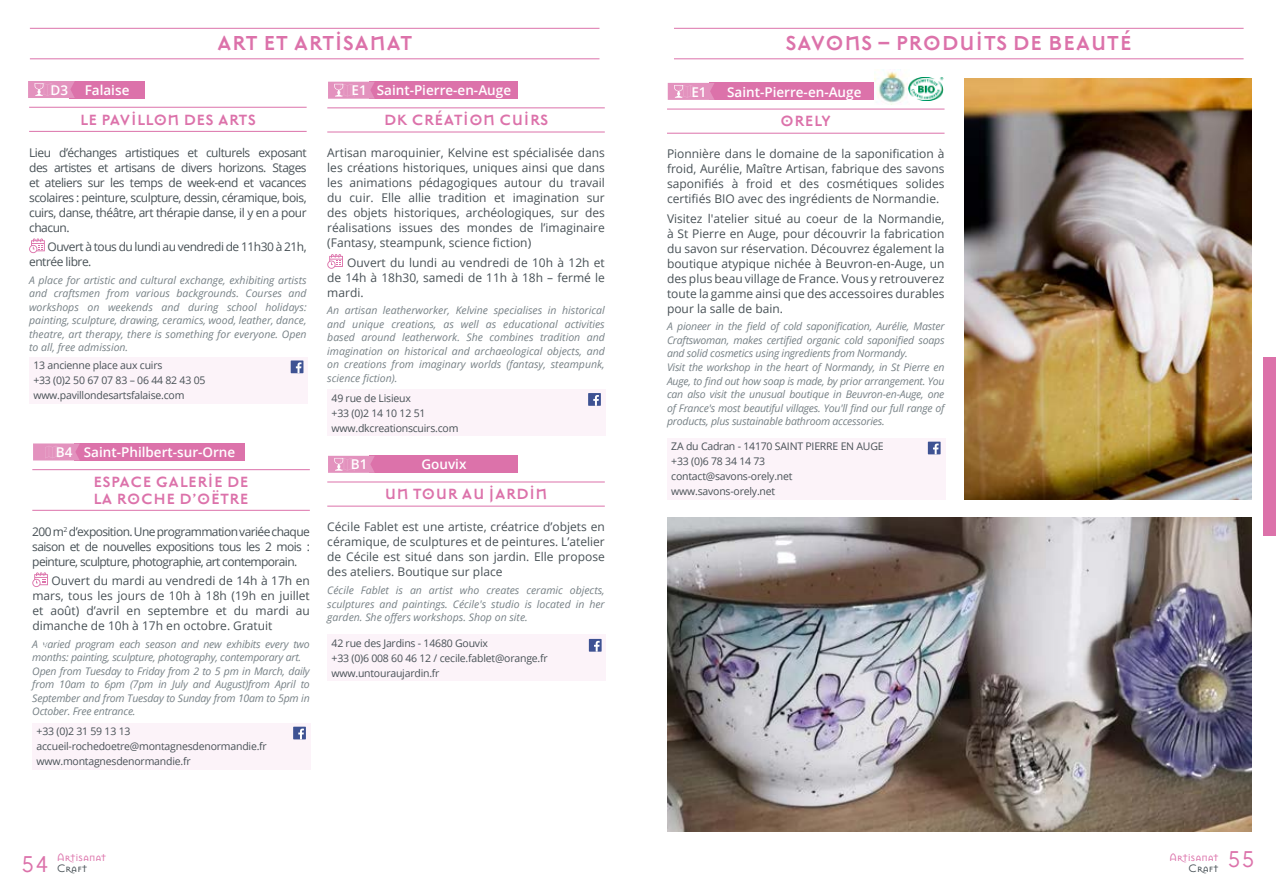
<style>
.page{position:relative;width:1276px;height:893px;background:#fff}
.page>*{position:absolute;margin:0;border:0;box-sizing:border-box;transform-origin:0 0}
.t1{font:25.5px "Mason Sans OT";color:#dc72aa}
.t2{font:700 22.5px "Mason Sans OT";color:#dc72aa}
.t3{font:700 16.5px/16.5px "Mason Sans OT";color:#dc72aa}
.t4{font:600 13.5px "Open Sans";color:#fff}
.t5{font:12px/15px "Open Sans";color:#485156;text-align:justify}
.t6{font:12px/15px "Open Sans";letter-spacing:-.04em;color:#485156}
.t7{font:12px "Mason Sans OT";color:#dc72aa}
.t8{font:12px "Mason Sans OT";color:#485156}
.t9{font:italic 10.5px/13.5px "Open Sans";letter-spacing:-.02em;color:#778186;text-align:justify}
.t10{font:10.5px/15px "Open Sans";letter-spacing:-.02em;color:#485156}
</style>
<div class="page">
<hr style="left:30px;top:28px;width:569px;height:1px;background:#dc72aa">
<hr style="left:30px;top:58px;width:569px;height:1px;background:#dc72aa">
<hr style="left:674px;top:28px;width:569px;height:1px;background:#dc72aa">
<hr style="left:674px;top:58px;width:569px;height:1px;background:#dc72aa">
<hr style="left:29px;top:107px;width:278px;height:1px;background:#dc72aa">
<hr style="left:29px;top:131px;width:278px;height:1px;background:#dc72aa">
<svg style="left:29px;top:238px;width:16px;height:15px"></svg>
<div style="left:29px;top:357px;width:278px;height:47px;background:#fcf3f9"></div>
<div style="left:70px;top:81px;width:75px;height:17px;background:#dc72aa"></div>
<svg style="left:28px;top:81px;width:47px;height:17px"></svg>
<div style="left:32px;top:723px;width:278px;height:47px;background:#fcf3f9"></div>
<hr style="left:32px;top:469px;width:278px;height:1px;background:#dc72aa">
<hr style="left:32px;top:510px;width:278px;height:1px;background:#dc72aa">
<svg style="left:32px;top:572px;width:16px;height:15px"></svg>
<div style="left:293px;top:727px;width:13px;height:12px;background:#3e5293"></div>
<svg style="left:298px;top:729px;width:6px;height:10px"></svg>
<div style="left:75px;top:443px;width:170px;height:17px;background:#dc72aa"></div>
<svg style="left:33px;top:443px;width:47px;height:17px"></svg>
<hr style="left:327px;top:107px;width:278px;height:1px;background:#dc72aa">
<hr style="left:327px;top:132px;width:278px;height:1px;background:#dc72aa">
<svg style="left:327px;top:254px;width:16px;height:15px"></svg>
<hr style="left:327px;top:482px;width:278px;height:1px;background:#dc72aa">
<hr style="left:327px;top:506px;width:278px;height:1px;background:#dc72aa">
<div style="left:327px;top:389px;width:278px;height:47px;background:#fcf3f9"></div>
<div style="left:588px;top:393px;width:13px;height:13px;background:#3e5293"></div>
<svg style="left:593px;top:395px;width:6px;height:11px"></svg>
<div style="left:327px;top:635px;width:278px;height:46px;background:#fcf3f9"></div>
<div style="left:369px;top:82px;width:149px;height:17px;background:#dc72aa"></div>
<svg style="left:328px;top:82px;width:47px;height:17px"></svg>
<div style="left:369px;top:456px;width:149px;height:17px;background:#dc72aa"></div>
<svg style="left:328px;top:456px;width:47px;height:17px"></svg>
<hr style="left:667px;top:109px;width:277px;height:1px;background:#dc72aa">
<hr style="left:667px;top:133px;width:277px;height:1px;background:#dc72aa">
<div style="left:667px;top:438px;width:278px;height:62px;background:#fcf3f9"></div>
<div style="left:928px;top:442px;width:12px;height:12px;background:#3e5293"></div>
<svg style="left:933px;top:444px;width:5px;height:10px"></svg>
<div style="left:709px;top:83px;width:170px;height:17px;background:#dc72aa"></div>
<svg style="left:668px;top:83px;width:46px;height:17px"></svg>
<img style="left:875px;top:70px;width:34px;height:34px">
<img style="left:909px;top:78px;width:34px;height:23px">
<div style="left:291px;top:360px;width:12px;height:13px;background:#3e5293"></div>
<svg style="left:296px;top:362px;width:5px;height:11px"></svg>
<div style="left:589px;top:639px;width:12px;height:13px;background:#3e5293"></div>
<svg style="left:594px;top:641px;width:5px;height:11px"></svg>
<img style="left:964px;top:79px;width:287px;height:421px">
<img style="left:668px;top:518px;width:583px;height:313px">
<div style="left:1263px;top:357px;width:13px;height:179px;background:#dc72aa"></div>
<p class="t4" style="left:50px;top:81px;width:80px">D3 Falaise</p>
<h2 class="t2" style="left:217px;top:30px;width:197px">ART ET ARTISANAT</h2>
<h2 class="t2" style="left:785px;top:30px;width:348px">SAVONS – PRODUITS DE BEAUTÉ</h2>
<p class="t4" style="left:352px;top:81px;width:161px">E1 Saint-Pierre-en-Auge</p>
<p class="t4" style="left:691px;top:82px;width:17px">E1</p>
<p class="t4" style="left:727px;top:82px;width:136px">Saint-Pierre-en-Auge</p>
<h3 class="t3" style="left:80px;top:111px;width:178px">LE PAVILLON DES ARTS</h3>
<p class="t5" style="left:29px;top:144px;width:279px">Lieu d’échanges artistiques et culturels exposant des artistes et artisans de divers horizons. Stages et ateliers sur les temps de week-end et vacances scolaires : peinture, sculpture, dessin, céramique, bois, cuirs, danse, théâtre, art thérapie danse, il y en a pour chacun.</p>
<p class="t6" style="left:29px;top:239px;width:279px;text-indent:18px">Ouvert à tous du lundi au vendredi de 11h30 à 21h, entrée libre.</p>
<p class="t9" style="left:29px;top:273px;width:279px">A place for artistic and cultural exchange, exhibiting artists and craftsmen from various backgrounds. Courses and workshops on weekends and during school holidays: painting, sculpture, drawing, ceramics, wood, leather, dance, theatre, art therapy, there is something for everyone. Open to all, free admission.</p>
<p class="t10" style="left:33px;top:358px;width:174px">13 ancienne place aux cuirs<br>+33 (0)2 50 67 07 83 – 06 44 82 43 05 www.pavillondesartsfalaise.com</p>
<p class="t4" style="left:56px;top:443px;width:181px">B4 Saint-Philbert-sur-Orne</p>
<h3 class="t3" style="left:93px;top:473px;width:157px">ESPACE GALERIE DE<br>LA ROCHE D’OËTRE</h3>
<p class="t5" style="left:32px;top:523px;width:279px">200 m<sup>2</sup> d’exposition. Une programmation variée chaque saison et de nouvelles expositions tous les 2 mois : peinture, sculpture, photographie, art contemporain.</p>
<p class="t5" style="left:32px;top:573px;width:279px;text-indent:19px">Ouvert du mardi au vendredi de 14h à 17h en mars, tous les jours de 10h à 18h (19h en juillet et août) d’avril en septembre et du mardi au dimanche de 10h à 17h en octobre. Gratuit</p>
<p class="t9" style="left:32px;top:637px;width:279px;text-align:left">A varied program each season and new exhibits every two months: painting, sculpture, photography, contemporary art.<br>Open from Tuesday to Friday from 2 to 5 pm in March, daily from 10am to 6pm (7pm in July and August)from April to September and from Tuesday to Sunday from 10am to 5pm in October. Free entrance.</p>
<p class="t10" style="left:37px;top:724px;width:232px">+33 (0)2 31 59 13 13 accueil-rochedoetre@montagnesdenormandie.fr www.montagnesdenormandie.fr</p>
<h3 class="t3" style="left:384px;top:111px;width:166px">DK CRÉATION CUIRS</h3>
<p class="t5" style="left:327px;top:145px;width:279px">Artisan maroquinier, Kelvine est spécialisée dans les créations historiques, uniques ainsi que dans les animations pédagogiques autour du travail du cuir. Elle allie tradition et imagination sur des objets historiques, archéologiques, sur des réalisations issues des mondes de l’imaginaire (Fantasy, steampunk, science fiction)</p>
<p class="t5" style="left:327px;top:254px;width:279px;text-indent:20px">Ouvert du lundi au vendredi de 10h à 12h et de 14h à 18h30, samedi de 11h à 18h – fermé le mardi.</p>
<p class="t9" style="left:327px;top:303px;width:279px">An artisan leatherworker, Kelvine specialises in historical and unique creations, as well as educational activities based around leatherwork. She combines tradition and imagination on historical and archaeological objects, and on creations from imaginary worlds (fantasy, steampunk, science fiction).</p>
<p class="t10" style="left:331px;top:390px;width:128px">49 rue de Lisieux<br>+33 (0)2 14 10 12 51 www.dkcreationscuirs.com</p>
<p class="t4" style="left:351px;top:455px;width:18px">B1</p>
<p class="t4" style="left:421px;top:455px;width:47px">Gouvix</p>
<h3 class="t3" style="left:384px;top:486px;width:165px">UN TOUR AU JARDIN</h3>
<p class="t5" style="left:327px;top:519px;width:279px">Cécile Fablet est une artiste, créatrice d’objets en céramique, de sculptures et de peintures. L’atelier de Cécile est situé dans son jardin. Elle propose des ateliers. Boutique sur place</p>
<p class="t9" style="left:327px;top:583px;width:279px">Cécile Fablet is an artist who creates ceramic objects, sculptures and paintings. Cécile's studio is located in her garden. She offers workshops. Shop on site.</p>
<p class="t10" style="left:331px;top:635px;width:218px">42 rue des Jardins - 14680 Gouvix<br>+33 (0)6 008 60 46 12 / cecile.fablet@orange.fr www.untouraujardin.fr</p>
<h3 class="t3" style="left:780px;top:113px;width:52px">ORELY</h3>
<p class="t5" style="left:667px;top:146px;width:279px">Pionnière dans le domaine de la saponification à froid, Aurélie, Maître Artisan, fabrique des savons saponifiés à froid et des cosmétiques solides certifiés BIO avec des ingrédients de Normandie.</p>
<p class="t5" style="left:667px;top:211px;width:279px">Visitez l'atelier situé au coeur de la Normandie, à St Pierre en Auge, pour découvrir la fabrication du savon sur réservation. Découvrez également la boutique atypique nichée à Beuvron-en-Auge, un des plus beau village de France. Vous y retrouverez toute la gamme ainsi que des accessoires durables pour la salle de bain.</p>
<p class="t9" style="left:667px;top:320px;width:279px;text-align:left">A pioneer in the field of cold saponification, Aurélie, Master Craftswoman, makes certified organic cold saponified soaps and solid cosmetics using ingredients from Normandy.<br>Visit the workshop in the heart of Normandy, in St Pierre en Auge, to find out how soap is made, by prior arrangement. You can also visit the unusual boutique in Beuvron-en-Auge, one of France's most beautiful villages. You'll find our full range of products, plus sustainable bathroom accessories.</p>
<p class="t10" style="left:671px;top:439px;width:214px">ZA du Cadran - 14170 SAINT PIERRE EN AUGE +33 (0)6 78 34 14 73 contact@savons-orely.net www.savons-orely.net</p>
<h1 class="t1" style="left:21px;top:850px;width:31px">54</h1>
<h1 class="t1" style="left:1227px;top:845px;width:30px">55</h1>
<p class="t7" style="left:57px;top:851px;width:51px">Artisanat</p>
<p class="t8" style="left:57px;top:861px;width:32px">Craft</p>
<p class="t7" style="left:1169px;top:851px;width:51px">Artisanat</p>
<p class="t8" style="left:1188px;top:861px;width:32px">Craft</p>
</div>
